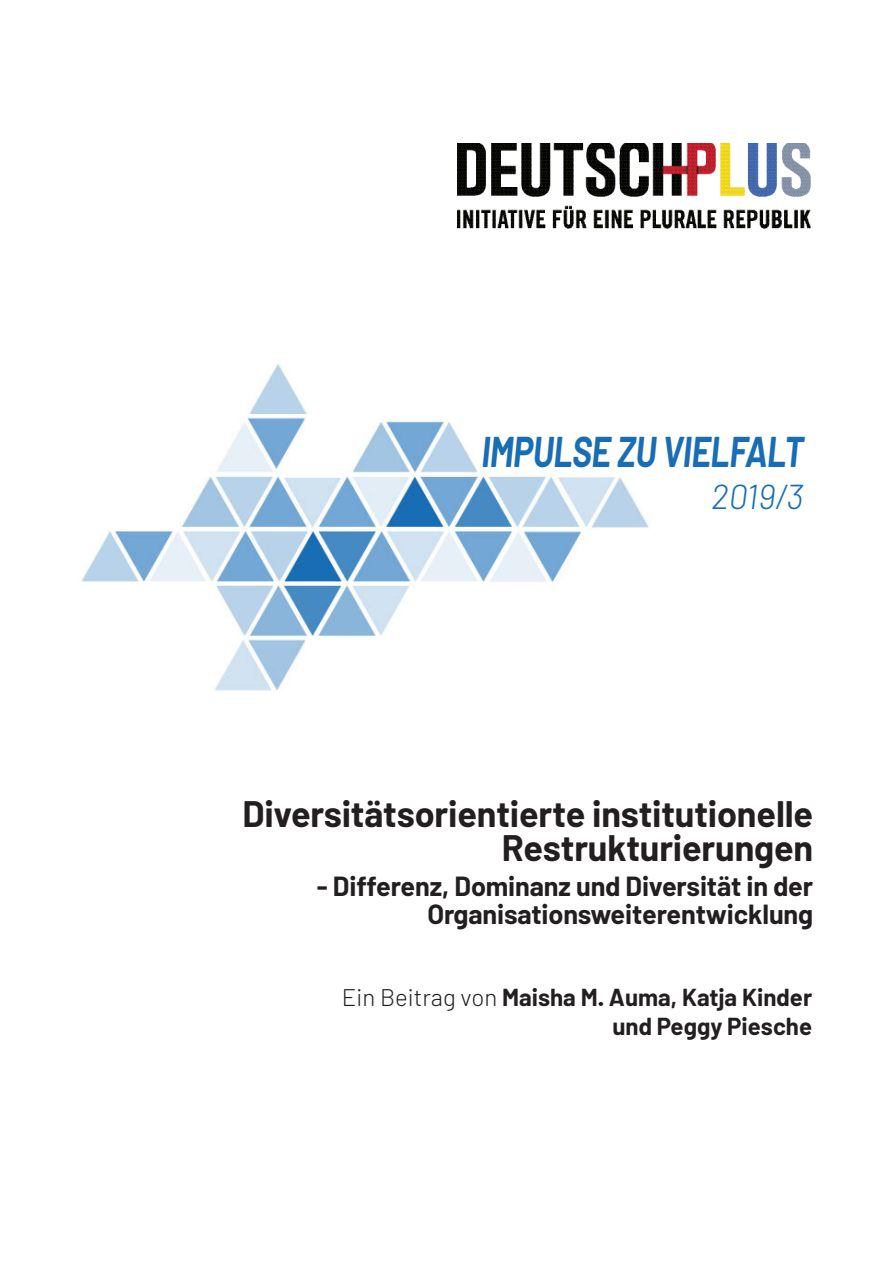
<style>
.page{position:relative;width:893px;height:1263px;background:#fff}
.page>*{position:absolute;margin:0;border:0;box-sizing:border-box;transform-origin:0 0}
.t1{font:italic 700 43.2px "Barlow";letter-spacing:-.01em;color:#196db5;scale:.8 1}
.t2{font:700 36px/34.5px "Barlow";letter-spacing:-.005em;color:#231f20;text-align:right}
.t3{font:italic 300 34.5px "Barlow";color:#196db5}
.t4{font:700 27px "Barlow";letter-spacing:-.005em;color:#231f20}
.t5{font:700 24px "Barlow";color:#231f20}
.s1{font-weight:300}
</style>
<div class="page">
<img style="left:81px;top:364px;width:568px;height:327px">
<img style="left:457px;top:144px;width:353px;height:85px">
<p class="t1" style="left:481px;top:425px;width:404px">IMPULSE ZU VIELFALT</p>
<p class="t3" style="left:711px;top:475px;width:94px">2019/3</p>
<p class="t2" style="left:242px;top:796px;width:572px">Diversitätsorientierte institutionelle<br>Restrukturierungen</p>
<p class="t4" style="left:317px;top:869px;width:498px">- Differenz, Dominanz und Diversität in der</p>
<p class="t4" style="left:427px;top:898px;width:387px">Organisationsweiterentwicklung</p>
<p class="t5" style="left:342px;top:983px;width:472px"><span class="s1">Ein Beitrag von</span> Maisha M. Auma, Katja Kinder</p>
<p class="t5" style="left:612px;top:1011px;width:201px">und Peggy Piesche</p>
</div>
